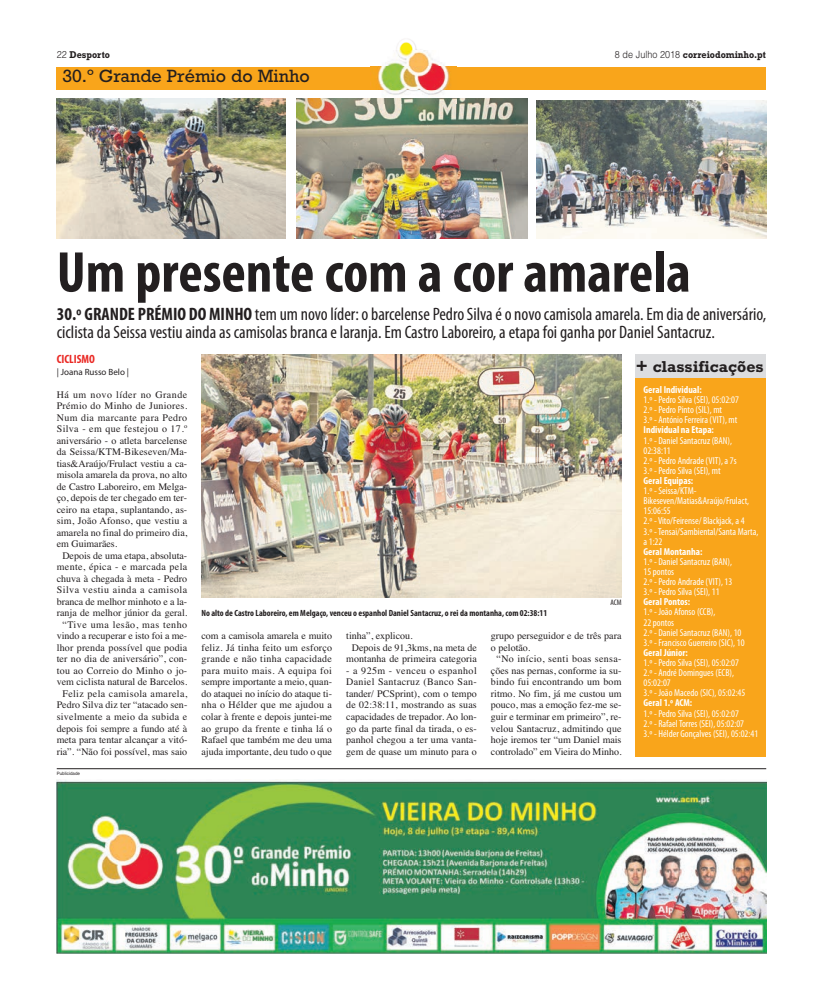
<style>
.page{position:relative;width:823px;height:993px;background:#fff}
.page>*{position:absolute;margin:0;border:0;box-sizing:border-box;transform-origin:0 0}
.t1{font:700 condensed 58px "Myriad Pro";color:#231f20}
.t2{font:condensed 18px/18px "Myriad Pro";color:#231f20}
.t3{font:18px "Rockwell";color:#231f20}
.t4{font:700 16px "Rockwell";color:#231f20}
.t5{font:700 condensed 12px "Myriad Pro";color:#ea2924}
.t6{font:condensed 10.1px/10.1px "Myriad Pro";color:#fff}
.t7{font:10px/11.5px "Times";color:#231f20;text-align:justify}
.t8{font:10px "Times";letter-spacing:.035em;color:#231f20}
.t9{font:10px "Times";letter-spacing:.03em;color:#231f20}
.t10{font:10px "Times";letter-spacing:.02em;color:#231f20}
.t11{font:10px "Times";letter-spacing:.05em;color:#231f20}
.t12{font:700 10px "Rockwell";color:#231f20;scale:.9 1}
.t13{font:10px "Times";letter-spacing:.045em;color:#231f20}
.t14{font:10px "Times";letter-spacing:.025em;color:#231f20}
.t15{font:700 condensed 9px "Myriad Pro";color:#231f20}
.t16{font:9px "Myriad Pro";color:#231f20}
.t17{font:condensed 8px "Myriad Pro";color:#231f20}
.t18{font:4.5px "Helvetica";color:#231f20}
.s1{font-family:"Helvetica";font-weight:300}
.s2{font-weight:700}
.s3{font-size:18px}
</style>
<div class="page">
<img style="left:201px;top:354px;width:420px;height:243px">
<img style="left:57px;top:779px;width:708px;height:173px">
<div style="left:635px;top:354px;width:130px;height:402px;background:#f9a51b"></div>
<div style="left:635px;top:354px;width:130px;height:23px;background:#dcdddf"></div>
<img style="left:57px;top:98px;width:228px;height:141px">
<img style="left:296px;top:98px;width:231px;height:141px">
<img style="left:536px;top:101px;width:229px;height:138px">
<hr style="left:57px;top:768px;width:708px;height:1px;background:#231f20">
<div style="left:57px;top:67px;width:708px;height:22px;background:#f9a51b"></div>
<img style="left:370px;top:39px;width:86px;height:65px">
<p class="t12" style="left:57px;top:51px;width:61px"><span class="s1">22</span> Desporto</p>
<p class="t12" style="left:614px;top:51px;width:169px"><span class="s1">8 de Julho 2018</span> correiodominho.pt</p>
<p class="t3" style="left:62px;top:70px;width:249px">30.º Grande Prémio do Minho</p>
<p class="t1" style="left:57px;top:250px;width:635px">Um presente com a cor amarela</p>
<p class="t2" style="left:57px;top:304px;width:710px"><span class="s2">30.º GRANDE PRÉMIO DO MINHO</span> tem um novo líder: o barcelense Pedro Silva é o novo camisola amarela. Em dia de aniversário, ciclista da Seissa vestiu ainda as camisolas branca e laranja. Em Castro Laboreiro, a etapa foi ganha por Daniel Santacruz.</p>
<p class="t5" style="left:57px;top:354px;width:40px">CICLISMO</p>
<p class="t16" style="left:57px;top:366px;width:74px">| Joana Russo Belo |</p>
<p class="t11" style="left:57px;top:390px;width:132px">Há um novo líder no Grande</p>
<p class="t9" style="left:57px;top:402px;width:132px">Prémio do Minho de Juniores.</p>
<p class="t8" style="left:57px;top:413px;width:132px">Num dia marcante para Pedro</p>
<p class="t8" style="left:57px;top:425px;width:132px">Silva - em que festejou o 17.º</p>
<p class="t7" style="left:57px;top:435px;width:132px">aniversário - o atleta barcelense</p>
<p class="t7" style="left:57px;top:447px;width:132px">da Seissa/KTM-Bikeseven/Ma-</p>
<p class="t7" style="left:57px;top:458px;width:132px">tias&amp;Araújo/Frulact vestiu a ca-</p>
<p class="t7" style="left:57px;top:470px;width:132px">misola amarela da prova, no alto</p>
<p class="t7" style="left:57px;top:481px;width:132px">de Castro Laboreiro, em Melga-</p>
<p class="t7" style="left:57px;top:493px;width:132px">ço, depois de ter chegado em ter-</p>
<p class="t7" style="left:57px;top:504px;width:132px">ceiro na etapa, suplantando, as-</p>
<p class="t10" style="left:57px;top:517px;width:132px">sim, João Afonso, que vestiu a</p>
<p class="t7" style="left:57px;top:527px;width:132px">amarela no final do primeiro dia,</p>
<p class="t7" style="left:57px;top:539px;width:62px">em Guimarães.</p>
<p class="t7" style="left:62px;top:550px;width:126px">Depois de uma etapa, absoluta-</p>
<p class="t8" style="left:57px;top:563px;width:132px">mente, épica - e marcada pela</p>
<p class="t7" style="left:57px;top:573px;width:132px">chuva à chegada à meta - Pedro</p>
<p class="t13" style="left:57px;top:586px;width:132px">Silva vestiu ainda a camisola</p>
<p class="t7" style="left:57px;top:596px;width:132px">branca de melhor minhoto e a la-</p>
<p class="t7" style="left:57px;top:608px;width:132px">ranja de melhor júnior da geral.</p>
<p class="t11" style="left:62px;top:620px;width:126px">“Tive uma lesão, mas tenho</p>
<p class="t7" style="left:57px;top:631px;width:132px">vindo a recuperar e isto foi a me-</p>
<p class="t10" style="left:57px;top:643px;width:132px">lhor prenda possível que podia</p>
<p class="t7" style="left:57px;top:654px;width:132px">ter no dia de aniversário”, con-</p>
<p class="t14" style="left:57px;top:666px;width:132px">tou ao Correio do Minho o jo-</p>
<p class="t7" style="left:57px;top:677px;width:132px">vem ciclista natural de Barcelos.</p>
<p class="t8" style="left:62px;top:689px;width:126px">Feliz pela camisola amarela,</p>
<p class="t7" style="left:57px;top:700px;width:132px">Pedro Silva diz ter “atacado sen-</p>
<p class="t9" style="left:57px;top:712px;width:132px">sivelmente a meio da subida e</p>
<p class="t7" style="left:57px;top:723px;width:132px">depois foi sempre a fundo até à</p>
<p class="t7" style="left:57px;top:734px;width:132px">meta para tentar alcançar a vitó-</p>
<p class="t7" style="left:57px;top:746px;width:132px">ria”. “Não foi possível, mas saio</p>
<p class="t18" style="left:57px;top:771px;width:25px">Publicidade</p>
<p class="t15" style="left:201px;top:609px;width:347px">No alto de Castro Laboreiro, em Melgaço, venceu o espanhol Daniel Santacruz, o rei da montanha, com 02:38:11</p>
<p class="t17" style="left:610px;top:597px;width:13px">ACM</p>
<p class="t7" style="left:201px;top:631px;width:132px">com a camisola amarela e muito feliz. Já tinha feito um esforço grande e não tinha capacidade para muito mais. A equipa foi sempre importante a meio, quan&shy;do ataquei no início do ataque ti&shy;nha o Hélder que me ajudou a colar à frente e depois juntei-me ao grupo da frente e tinha lá o Rafael que também me deu uma ajuda importante, deu tudo o que</p>
<p class="t7" style="left:346px;top:631px;width:68px">tinha”, explicou.</p>
<p class="t7" style="left:352px;top:642px;width:126px">Depois de 91,3kms, na meta de</p>
<p class="t7" style="left:346px;top:654px;width:132px">montanha de primeira categoria</p>
<p class="t7" style="left:346px;top:665px;width:132px">- a 925m - venceu o espanhol Daniel Santacruz (Banco San&shy;tander/ PCSprint), com o tempo de 02:38:11, mostrando as suas capacidades de trepador. Ao lon&shy;go da parte final da tirada, o es&shy;panhol chegou a ter uma vanta&shy;gem de quase um minuto para o</p>
<p class="t7" style="left:490px;top:631px;width:132px">grupo perseguidor e de três para</p>
<p class="t7" style="left:490px;top:642px;width:41px">o pelotão.</p>
<p class="t9" style="left:496px;top:655px;width:126px">“No início, senti boas sensa-</p>
<p class="t7" style="left:490px;top:665px;width:132px">ções nas pernas, conforme ia su-</p>
<p class="t7" style="left:490px;top:677px;width:132px">bindo fui encontrando um bom</p>
<p class="t7" style="left:490px;top:688px;width:132px">ritmo. No fim, já me custou um</p>
<p class="t7" style="left:490px;top:700px;width:132px">pouco, mas a emoção fez-me se-</p>
<p class="t7" style="left:490px;top:711px;width:132px">guir e terminar em primeiro”, re-</p>
<p class="t7" style="left:490px;top:723px;width:132px">velou Santacruz, admitindo que</p>
<p class="t7" style="left:490px;top:734px;width:132px">hoje iremos ter “um Daniel mais</p>
<p class="t7" style="left:490px;top:746px;width:132px">controlado” em Vieira do Minho.</p>
<p class="t4" style="left:635px;top:360px;width:129px"><span class="s3">+</span> classificações</p>
<p class="t6" style="left:643px;top:384px;width:116px"><span class="s2">Geral Individual:<br></span>1.º - Pedro Silva (SEI), 05:02:07<br>2.º - Pedro Pinto (SIL), mt<br>3.º - António Ferreira (VIT), mt<br><span class="s2">Individual na Etapa:<br></span>1.º - Daniel Santacruz (BAN),<br>02:38:11<br>2.º - Pedro Andrade (VIT), a 7s<br>3.º - Pedro Silva (SEI), mt<br><span class="s2">Geral Equipas:<br></span>1.º - Seissa/KTM-<br>Bikeseven/Matias&amp;Araújo/Frulact,<br>15:06:55<br>2.º - Vito/Feirense/ Blackjack, a 4<br>3.º - Tensai/Sambiental/Santa Marta, a 1:22<br><span class="s2">Geral Montanha:<br></span>1.º - Daniel Santacruz (BAN),<br>15 pontos<br>2.º - Pedro Andrade (VIT), 13<br>3.º - Pedro Silva (SEI), 11<br><span class="s2">Geral Pontos:<br></span>1.º - João Afonso (CCB),<br>22 pontos<br>2.º - Daniel Santacruz (BAN), 10<br>3.º - Francisco Guerreiro (SIC), 10<br><span class="s2">Geral Júnior:<br></span>1.º - Pedro Silva (SEI), 05:02:07<br>2.º - André Domingues (ECB),<br>05:02:07<br>3.º - João Macedo (SIC), 05:02:45<br><span class="s2">Geral 1.º ACM:<br></span>1.º - Pedro Silva (SEI), 05:02:07<br>2.º - Rafael Torres (SEI), 05:02:07<br>3.º - Hélder Gonçalves (SEI), 05:02:41</p>
</div>
